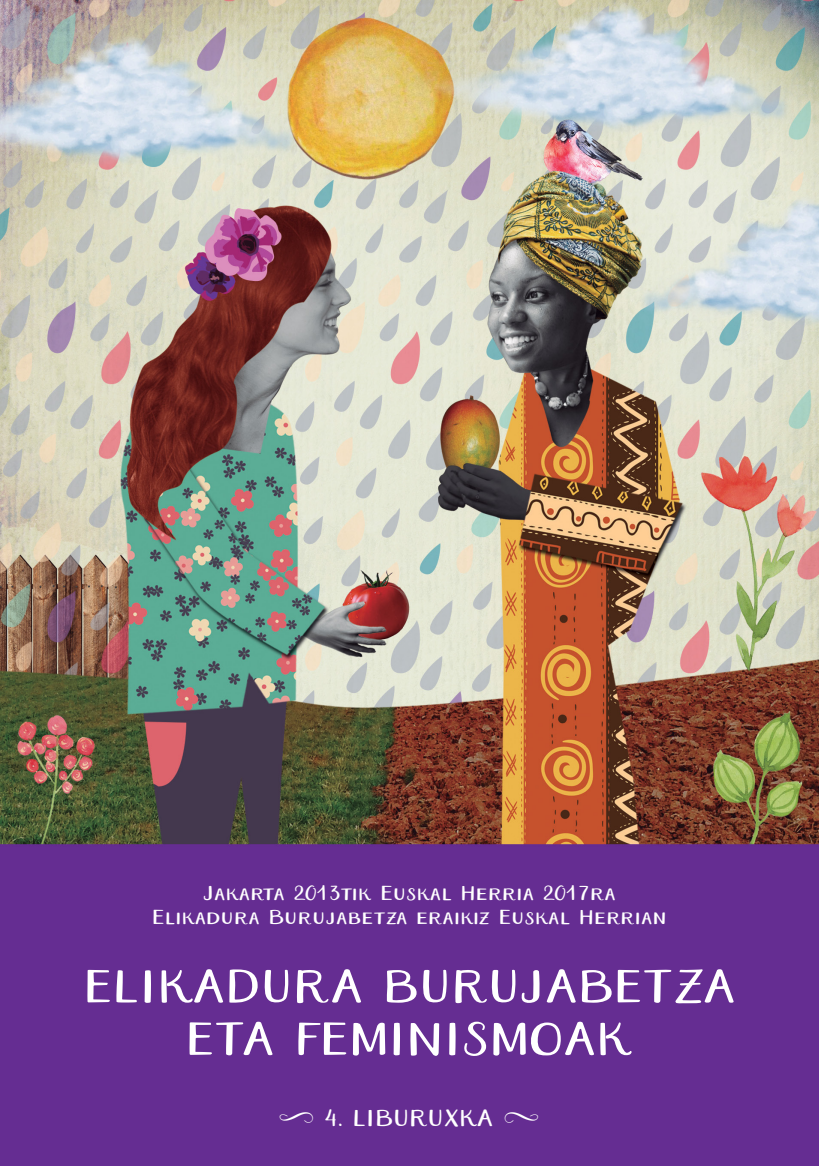
<style>
.page{position:relative;width:819px;height:1166px;background:#fff}
.page>*{position:absolute;margin:0;border:0;box-sizing:border-box;transform-origin:0 0}
.t1{font:56px/52.5px "Ariadne Sans";color:#fff;text-align:center}
.t2{font:28px "Ariadne Sans";color:#fff}
.t3{font:24.5px/24.5px "Ariadne Sans";color:#fff;text-align:center}
</style>
<div class="page">
<img style="left:0;top:0;width:819px;height:1166px">
<svg style="left:278px;top:1108px;width:35px;height:16px"></svg>
<svg style="left:504px;top:1108px;width:35px;height:16px"></svg>
<p class="t3" style="left:152px;top:882px;width:516px">Jakarta 2013tik Euskal Herria 2017ra<br>Elikadura Burujabetza eraikiz Euskal Herrian</p>
<h1 class="t1" style="left:84px;top:964px;width:653px">ELIKADURA BURUJABETZA<br>ETA FEMINISMOAK</h1>
<p class="t2" style="left:325px;top:1101px;width:170px">4. LIBURUXKA</p>
</div>
